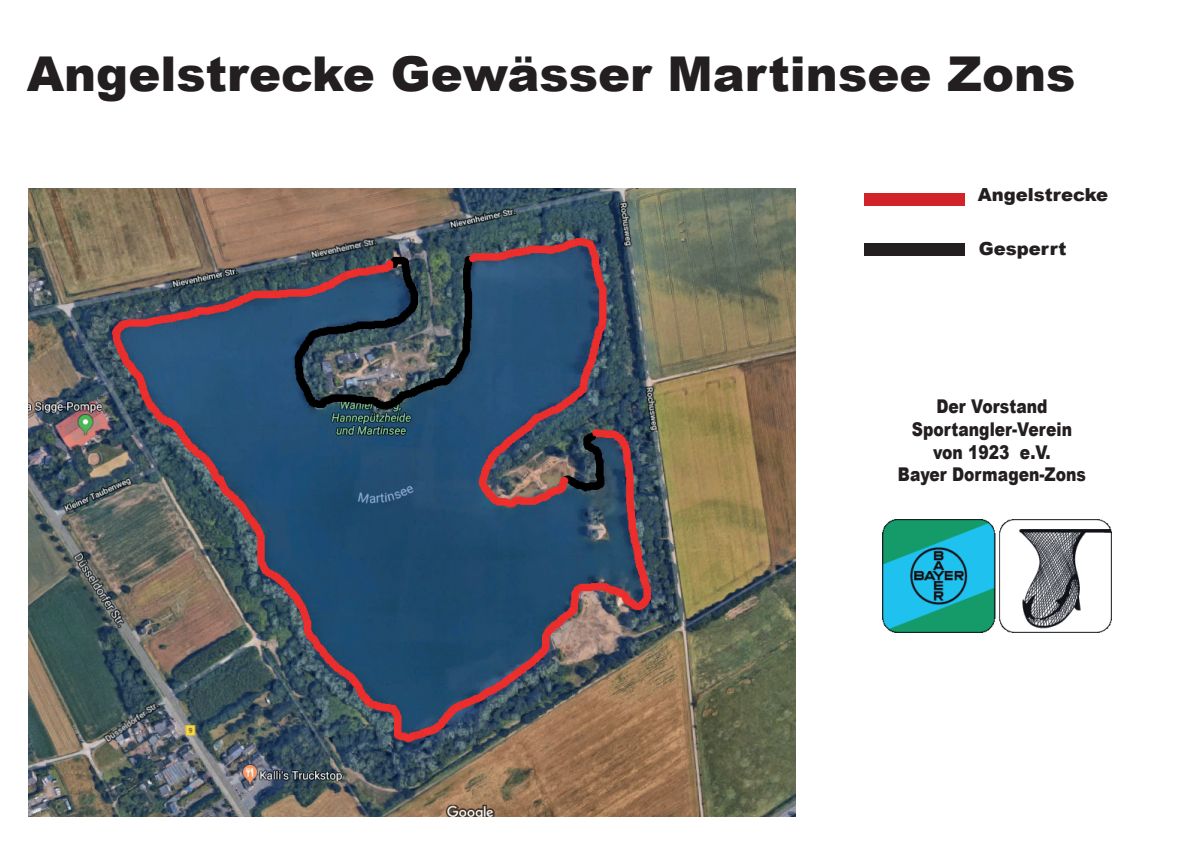
<style>
.page{position:relative;width:1191px;height:842px;background:#fff}
.page>*{position:absolute;margin:0;border:0;box-sizing:border-box;transform-origin:0 0}
.t1{font:900 48px "Arial";color:#231f20}
.t2{font:900 19px/22.7px "Arial";color:#231f20;text-align:center;scale:.82 1}
.t3{font:900 18px "Arial";color:#231f20}
</style>
<div class="page">
<img style="left:29px;top:189px;width:766px;height:628px">
<img style="left:882px;top:520px;width:230px;height:113px">
<div style="left:864px;top:193px;width:100px;height:13px;background:#d1232a"></div>
<div style="left:864px;top:243px;width:100px;height:13px;background:#231f20"></div>
<h1 class="t1" style="left:27px;top:39px;width:1050px">Angelstrecke Gewässer Martinsee Zons</h1>
<p class="t3" style="left:977px;top:182px;width:132px">Angelstrecke</p>
<p class="t3" style="left:979px;top:236px;width:89px">Gesperrt</p>
<p class="t2" style="left:898px;top:394px;width:231px">Der Vorstand<br>Sportangler-Verein von 1923 e.V.<br>Bayer Dormagen-Zons</p>
</div>
